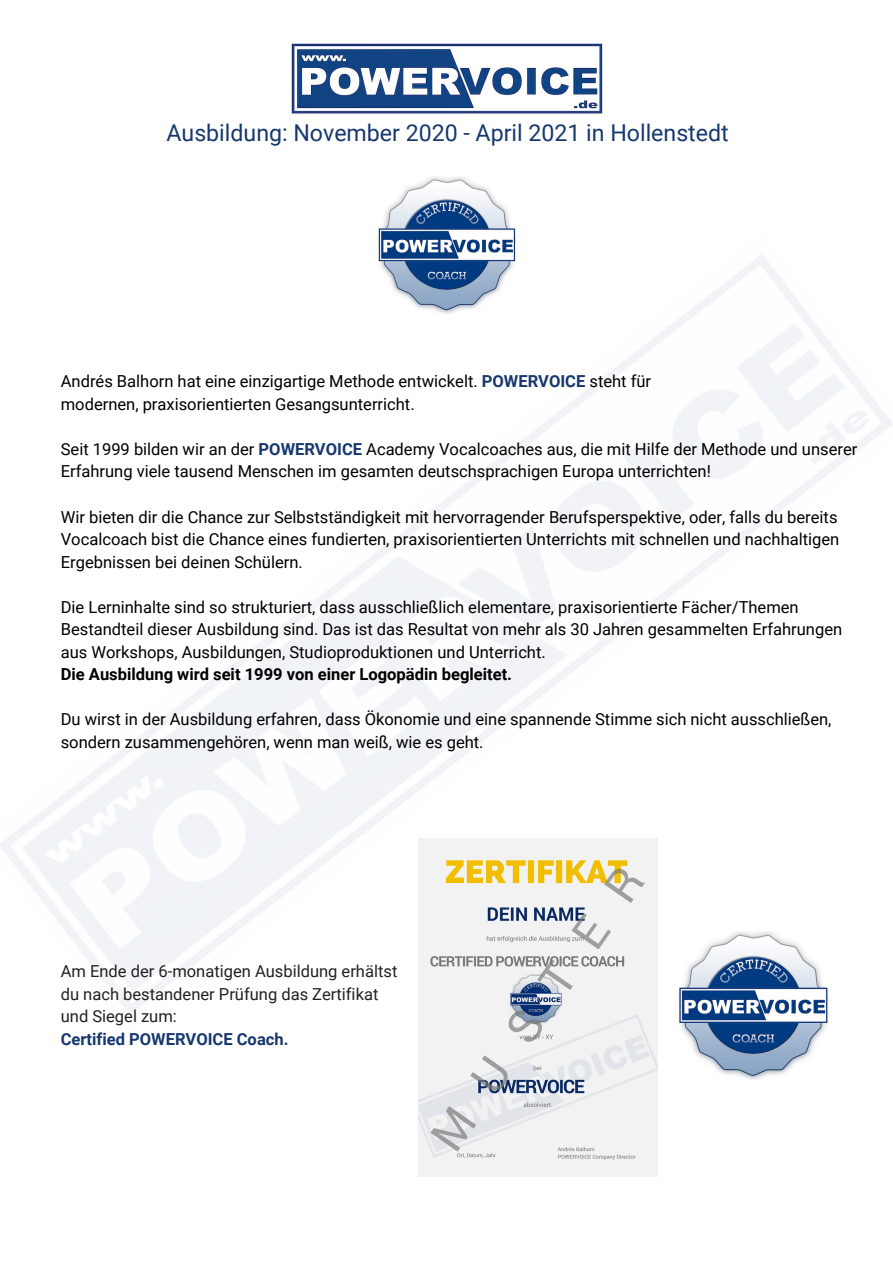
<style>
.page{position:relative;width:893px;height:1263px;background:#fff}
.page>*{position:absolute;margin:0;border:0;box-sizing:border-box;transform-origin:0 0}
.t1{font:23.25px "Roboto";color:#17376e}
.t2{font:16.5px/22.5px "Roboto";color:#000}
.t3{font:16.5px/22.5px "Roboto";color:#222}
.t4{font:700 16.5px "Roboto";color:#000}
.t5{font:700 16.5px "Roboto";color:#17376e}
.s1{font-weight:700;color:#17376e}
</style>
<div class="page">
<img style="left:291px;top:43px;width:312px;height:71px">
<img style="left:376px;top:177px;width:142px;height:136px">
<img style="left:677px;top:931px;width:153px;height:149px">
<img style="left:419px;top:839px;width:239px;height:338px">
<h1 class="t1" style="left:166px;top:119px;width:564px">Ausbildung: November 2020 - April 2021 in Hollenstedt</h1>
<p class="t2" style="left:61px;top:370px;width:592px">Andrés Balhorn hat eine einzigartige Methode entwickelt. <span class="s1">POWERVOICE</span> steht für modernen, praxisorientierten Gesangsunterricht.</p>
<p class="t2" style="left:61px;top:438px;width:798px">Seit 1999 bilden wir an der <span class="s1">POWERVOICE</span> Academy Vocalcoaches aus, die mit Hilfe der Methode und unserer<br>Erfahrung viele tausend Menschen im gesamten deutschsprachigen Europa unterrichten!</p>
<p class="t2" style="left:61px;top:506px;width:780px;text-align:justify">Wir bieten dir die Chance zur Selbstständigkeit mit hervorragender Berufsperspektive, oder, falls du bereits Vocalcoach bist die Chance eines fundierten, praxisorientierten Unterrichts mit schnellen und nachhaltigen Ergebnissen bei deinen Schülern.</p>
<p class="t2" style="left:61px;top:596px;width:783px">Die Lerninhalte sind so strukturiert, dass ausschließlich elementare, praxisorientierte Fächer/Themen<br>Bestandteil dieser Ausbildung sind. Das ist das Resultat von mehr als 30 Jahren gesammelten Erfahrungen aus Workshops, Ausbildungen, Studioproduktionen und Unterricht.</p>
<p class="t4" style="left:61px;top:665px;width:453px">Die Ausbildung wird seit 1999 von einer Logopädin begleitet.</p>
<p class="t2" style="left:61px;top:708px;width:772px">Du wirst in der Ausbildung erfahren, dass Ökonomie und eine spannende Stimme sich nicht ausschließen, sondern zusammengehören, wenn man weiß, wie es geht.</p>
<p class="t3" style="left:61px;top:960px;width:338px">Am Ende der 6-monatigen Ausbildung erhältst du nach bestandener Prüfung das Zertifikat und Siegel zum:</p>
<p class="t5" style="left:61px;top:1030px;width:229px">Certified POWERVOICE Coach.</p>
</div>
